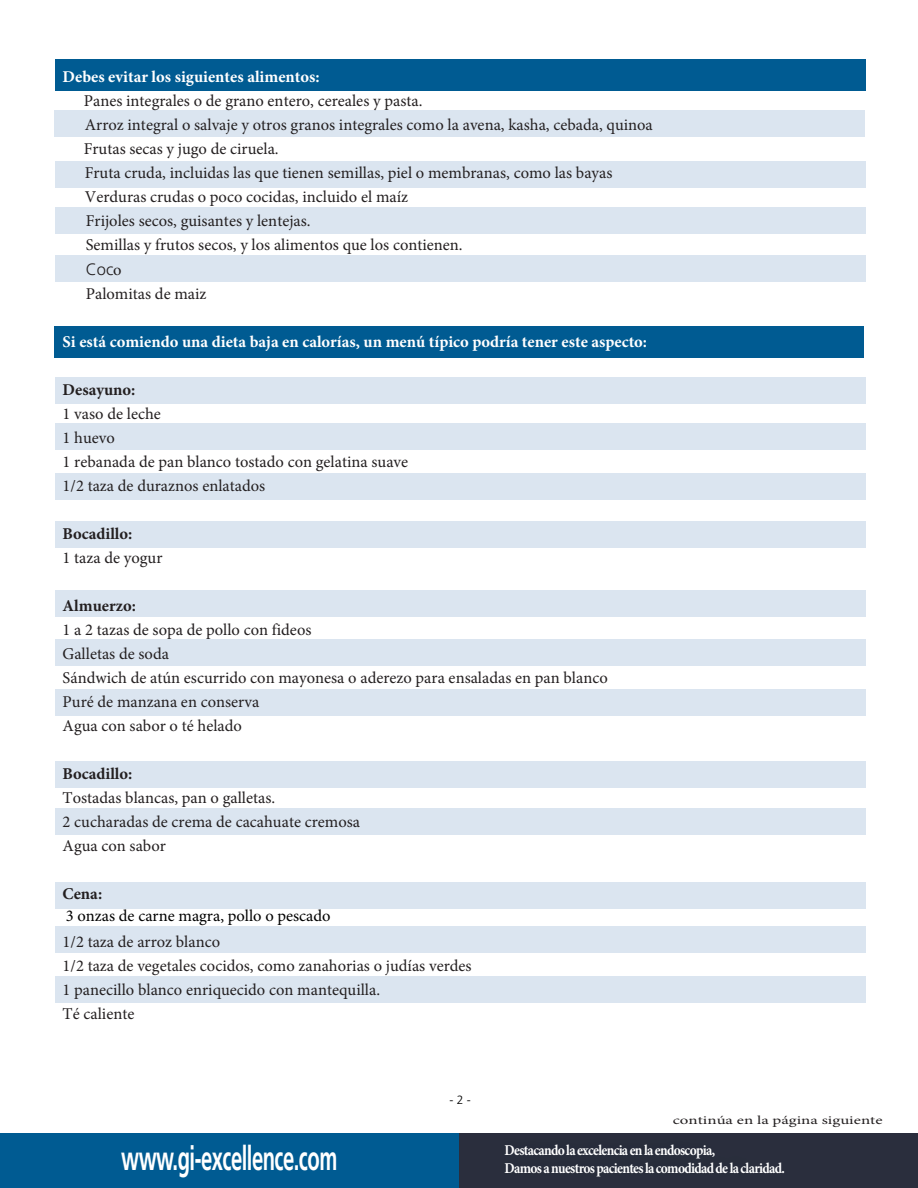
<style>
.page{position:relative;width:918px;height:1188px;background:#fff}
.page>*{position:absolute;margin:0;border:0;box-sizing:border-box;transform-origin:0 0}
.t1{font:700 33.75px "Frutiger LT Std";letter-spacing:-.025em;color:#fff;scale:.6 1}
.t2{font:16.5px/24px "Minion Pro";color:#231f20}
.t3{font:700 16.5px "Minion Pro";color:#fff}
.t4{font:16.5px "Minion Pro";color:#000}
.t5{font:700 16.5px "Minion Pro";color:#231f20}
.t6{font:700 15px/17.9px "Minion Pro";letter-spacing:-.05em;color:#fff;scale:.9 1}
.t7{font:12.15px "Minion Pro";color:#231f20;scale:1.39 1}
.t8{font:300 12px "Frutiger LT Std";color:#000}
.s1{font-weight:700;color:#fff}
.s2{font-family:"Frutiger LT Std";font-weight:300}
.s3{font-weight:700}
</style>
<div class="page">
<div style="left:55px;top:976px;width:811px;height:27px;background:#dbe5f0"></div>
<div style="left:55px;top:59px;width:811px;height:32px;background:#005b92"></div>
<div style="left:55px;top:808px;width:811px;height:26px;background:#dbe5f0"></div>
<div style="left:55px;top:761px;width:811px;height:26px;background:#dbe5f0"></div>
<div style="left:55px;top:689px;width:811px;height:27px;background:#dbe5f0"></div>
<div style="left:55px;top:640px;width:811px;height:26px;background:#dbe5f0"></div>
<div style="left:55px;top:590px;width:811px;height:26px;background:#dbe5f0"></div>
<div style="left:55px;top:521px;width:811px;height:26px;background:#dbe5f0"></div>
<div style="left:55px;top:473px;width:811px;height:26px;background:#dbe5f0"></div>
<div style="left:55px;top:424px;width:811px;height:26px;background:#dbe5f0"></div>
<div style="left:55px;top:378px;width:811px;height:26px;background:#dbe5f0"></div>
<div style="left:55px;top:255px;width:811px;height:26px;background:#dbe5f0"></div>
<div style="left:54px;top:110px;width:811px;height:27px;background:#dbe5f0"></div>
<div style="left:55px;top:161px;width:811px;height:26px;background:#dbe5f0"></div>
<div style="left:55px;top:207px;width:811px;height:27px;background:#dbe5f0"></div>
<div style="left:54px;top:326px;width:809px;height:32px;background:#005b92"></div>
<div style="left:0;top:1134px;width:459px;height:54px;background:#005b92"></div>
<div style="left:459px;top:1134px;width:459px;height:54px;background:#2a2e3d"></div>
<img style="left:498px;top:1133px;width:257px;height:1px">
<div style="left:55px;top:927px;width:811px;height:26px;background:#dbe5f0"></div>
<div style="left:55px;top:882px;width:811px;height:26px;background:#dbe5f0"></div>
<p class="t2" style="left:84px;top:65px;width:571px;text-indent:-21px"><span class="s1">Debes evitar los siguientes alimentos:<br></span>Panes integrales o de grano entero, cereales y pasta.<br>Arroz integral o salvaje y otros granos integrales como la avena, kasha, cebada, quinoa Frutas secas y jugo de ciruela.<br>Fruta cruda, incluidas las que tienen semillas, piel o membranas, como las bayas Verduras crudas o poco cocidas, incluido el maíz<br>Frijoles secos, guisantes y lentejas.<br>Semillas y frutos secos, y los alimentos que los contienen.<br><span class="s2">Coc</span>o<br>Palomitas de maiz</p>
<p class="t3" style="left:63px;top:330px;width:586px">Si está comiendo una dieta baja en calorías, un menú típico podría tener este aspecto:</p>
<p class="t2" style="left:63px;top:377px;width:347px"><span class="s3">Desayuno:<br></span>1 vaso de leche<br>1 huevo<br>1 rebanada de pan blanco tostado con gelatina suave<br>1/2 taza de duraznos enlatados</p>
<p class="t2" style="left:63px;top:521px;width:101px"><span class="s3">Bocadillo:<br></span>1 taza de yogur</p>
<p class="t2" style="left:63px;top:593px;width:547px"><span class="s3">Almuerzo:<br></span>1 a 2 tazas de sopa de pollo con fideos<br>Galletas de soda<br>Sándwich de atún escurrido con mayonesa o aderezo para ensaladas en pan blanco<br>Puré de manzana en conserva<br>Agua con sabor o té helado</p>
<p class="t2" style="left:63px;top:761px;width:299px"><span class="s3">Bocadillo:<br></span>Tostadas blancas, pan o galletas.<br>2 cucharadas de crema de cacahuate cremosa<br>Agua con sabor</p>
<p class="t5" style="left:63px;top:882px;width:41px">Cena:</p>
<p class="t2" style="left:63px;top:929px;width:411px">1/2 taza de arroz blanco<br>1/2 taza de vegetales cocidos, como zanahorias o judías verdes 1 panecillo blanco enriquecido con mantequilla.<br>Té caliente</p>
<p class="t4" style="left:66px;top:904px;width:266px">3 onzas de carne magra, pollo o pescado</p>
<p class="t1" style="left:121px;top:1138px;width:362px">www.gi-excellence.com</p>
<p class="t8" style="left:450px;top:1093px;width:23px">- 2 -</p>
<p class="t7" style="left:673px;top:1112px;width:152px">continúa en la página siguiente</p>
<p class="t6" style="left:505px;top:1141px;width:313px">Destacando la excelencia en la endoscopia,<br>Damos a nuestros pacientes la comodidad de la claridad.</p>
</div>
